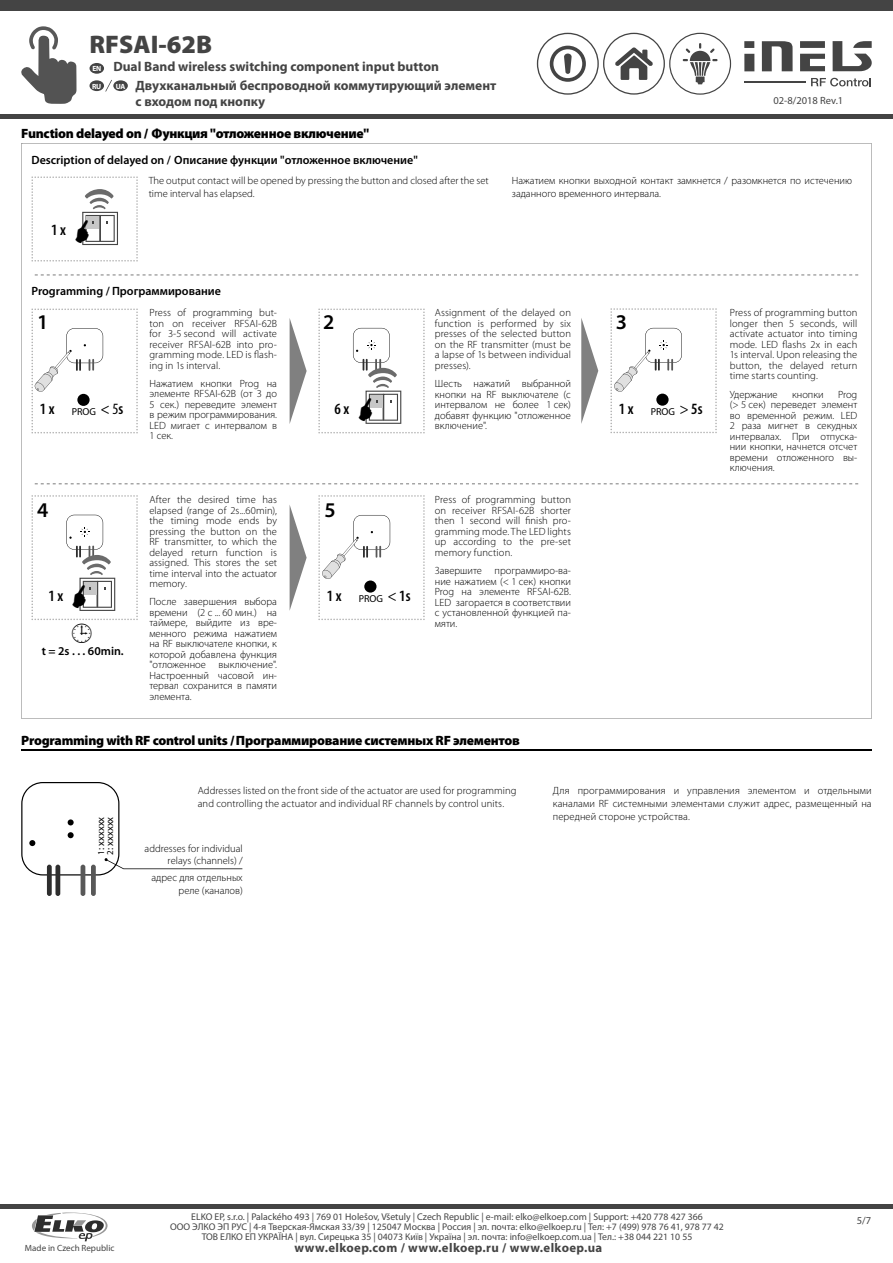
<style>
.page{position:relative;width:893px;height:1263px;background:#fff}
.page>*{position:absolute;margin:0;border:0;box-sizing:border-box;transform-origin:0 0}
.t1{font:27px "Wingdings";color:#000}
.t2{font:900 25.5px "Myriad Pro";color:#444}
.t3{font:600 21px "Myriad Pro";color:#000}
.t4{font:600 condensed 15.75px "Myriad Pro";color:#000}
.t5{font:900 13.5px "Myriad Pro";letter-spacing:-.02em;color:#000}
.t6{font:700 13.5px/16.2px "Myriad Pro";color:#444}
.t7{font:700 12.75px "Myriad Pro";letter-spacing:.03em;color:#444}
.t8{font:600 12px "Myriad Pro";color:#000}
.t9{font:300 10.5px/10.5px "Myriad Pro";color:#000;text-align:justify}
.t10{font:10.5px "Myriad Pro";color:#444}
.t11{font:10.5px/9px "Myriad Pro";color:#000}
.t12{font:10.2px "Myriad Pro";color:#000}
.t13{font:9.75px/9.8px "Myriad Pro";color:#444;text-align:center}
.t14{font:9px "Myriad Pro";color:#444}
.t15{font:700 7.5px "Myriad Pro";color:#fff}
.s1{font-size:7.5px;color:#fff}
.s2{font-weight:400;font-stretch:normal;font-size:10.2px}
.s3{font-weight:400}
.s4{font-weight:600;font-stretch:condensed;font-size:15.75px}
.s5{font-size:15.75px}
.s6{font-stretch:condensed;font-size:15.75px}
.s7{font-size:9px}
</style>
<div class="page">
<div style="left:0;top:1204px;width:893px;height:5px;background:#444"></div>
<div style="left:0;top:0;width:893px;height:11px;background:#444"></div>
<hr style="left:0;top:114px;width:893px;height:4px;background:#444">
<svg style="left:537px;top:33px;width:194px;height:62px"></svg>
<div style="left:744px;top:54px;width:10px;height:17px;background:#444"></div>
<svg style="left:762px;top:41px;width:31px;height:30px"></svg>
<svg style="left:800px;top:54px;width:25px;height:17px"></svg>
<div style="left:800px;top:41px;width:25px;height:7px;background:#444"></div>
<svg style="left:833px;top:41px;width:39px;height:30px"></svg>
<div style="left:744px;top:41px;width:10px;height:7px;background:#444"></div>
<hr style="left:744px;top:81px;width:62px;height:1px;background:#444">
<svg style="left:811px;top:78px;width:60px;height:8px"></svg>
<div style="left:90px;top:63px;width:14px;height:11px;background:#444;border-radius:50%"></div>
<svg style="left:21px;top:26px;width:56px;height:78px"></svg>
<div style="left:90px;top:80px;width:14px;height:11px;background:#444;border-radius:50%"></div>
<svg style="left:32px;top:1212px;width:76px;height:29px"></svg>
<svg style="left:21px;top:143px;width:851px;height:576px"></svg>
<svg style="left:35px;top:275px;width:823px;height:1px"></svg>
<svg style="left:290px;top:318px;width:17px;height:106px"></svg>
<svg style="left:31px;top:309px;width:107px;height:124px"></svg>
<svg style="left:610px;top:308px;width:107px;height:125px"></svg>
<svg style="left:290px;top:504px;width:17px;height:107px"></svg>
<svg style="left:318px;top:495px;width:107px;height:125px"></svg>
<svg style="left:581px;top:318px;width:17px;height:106px"></svg>
<svg style="left:35px;top:483px;width:823px;height:1px"></svg>
<hr style="left:21px;top:750px;width:851px;height:1px;background:#000">
<svg style="left:21px;top:782px;width:221px;height:114px"></svg>
<div style="left:113px;top:80px;width:15px;height:11px;background:#444;border-radius:50%"></div>
<svg style="left:105px;top:80px;width:7px;height:12px"></svg>
<svg style="left:31px;top:176px;width:107px;height:85px"></svg>
<svg style="left:31px;top:495px;width:107px;height:125px"></svg>
<svg style="left:318px;top:309px;width:107px;height:124px"></svg>
<h2 class="t2" style="left:90px;top:35px;width:124px">RFSAI-62B</h2>
<p class="t6" style="left:92px;top:60px;width:348px"><span class="s1">EN</span> Dual Band wireless switching component input button</p>
<p class="t15" style="left:92px;top:83px;width:11px">RU</p>
<p class="t6" style="left:136px;top:78px;width:362px">Двухканальный беспроводной коммутирующий элемент с входом под кнопку</p>
<p class="t15" style="left:116px;top:83px;width:11px">UA</p>
<p class="t5" style="left:21px;top:128px;width:349px">Function delayed on / Функция "отложенное включение"</p>
<p class="t8" style="left:31px;top:156px;width:388px">Description of delayed on / Описание функции "отложенное включение"</p>
<p class="t9" style="left:149px;top:176px;width:342px;line-height:12.6px">The output contact will be opened by pressing the button and closed after the set time interval has elapsed.</p>
<h3 class="t4" style="left:51px;top:224px;width:16px">1 x</h3>
<p class="t10" style="left:773px;top:96px;width:71px">02-8/2018 Rev.1</p>
<p class="t9" style="left:512px;top:176px;width:342px;line-height:12.6px">Нажатием кнопки выходной контакт замкнется / разомкнется по истечению заданного временного интервала.</p>
<p class="t8" style="left:31px;top:286px;width:191px">Programming / Программирование</p>
<p class="t9" style="left:149px;top:309px;width:129px">Press of programming but&shy;ton on receiver RFSAI-62B for 3-5 second will activate receiver RFSAI-62B into pro&shy;gramming mode. LED is flash&shy;ing in 1s interval.</p>
<p class="t9" style="left:435px;top:309px;width:138px">Assignment of the delayed on function is performed by six presses of the selected button on the RF transmitter (must be a lapse of 1s between individual presses).</p>
<p class="t9" style="left:730px;top:308px;width:129px">Press of programming button longer then 5 seconds, will activate actuator into timing mode. LED flashs 2x in each 1s interval. Upon releasing the button, the delayed return time starts counting.</p>
<h3 class="t3" style="left:616px;top:314px;width:13px">3</h3>
<h3 class="t3" style="left:323px;top:314px;width:13px">2</h3>
<h3 class="t3" style="left:37px;top:314px;width:13px">1</h3>
<p class="t9" style="left:149px;top:379px;width:129px">Нажатием кнопки Prog на элементе RFSAI-62B (от 3 до 5 сек.) переведите элемент в режим программирования.<br>LED мигает с интервалом в 1 сек.</p>
<p class="t9" style="left:435px;top:380px;width:138px">Шесть нажатий выбранной кнопки на RF выключателе (с интервалом не более 1 сек) добавят функцию "отложенное включение".</p>
<p class="t9" style="left:730px;top:390px;width:49px">Удержание</p>
<p class="t9" style="left:792px;top:390px;width:33px">кнопки</p>
<p class="t9" style="left:730px;top:390px;width:129px;text-indent:108px">Prog (&gt; 5 cек) переведет элемент во временной режим. LED 2 раза мигнет в секудных интервалах. При отпуска&shy;нии кнопки, начнется отсчет времени отложенного вы&shy;ключения.</p>
<h3 class="t4" style="left:619px;top:403px;width:85px">1 x <span class="s2">PROG</span> <span class="s3">&gt;</span> 5s</h3>
<h3 class="t4" style="left:335px;top:403px;width:16px">6 x</h3>
<p class="t12" style="left:40px;top:408px;width:85px"><span class="s4">1 x</span> PROG <span class="s5">&lt;</span> <span class="s6">5</span><span class="s4">s</span></p>
<p class="t9" style="left:149px;top:495px;width:129px">After the desired time has elapsed (range of 2s...60min), the timing mode ends by pressing the button on the RF transmitter, to which the delayed return function is assigned. This stores the set time interval into the actuator memory.</p>
<p class="t9" style="left:435px;top:495px;width:138px">Press of programming button on receiver RFSAI-62B shorter then 1 second will finish pro&shy;gramming mode. The LED lights up according to the pre-set memory function.</p>
<h3 class="t3" style="left:37px;top:502px;width:13px">4</h3>
<h3 class="t3" style="left:324px;top:502px;width:13px">5</h3>
<p class="t9" style="left:435px;top:566px;width:138px">Завершите программиро-ва&shy;ние нажатием (&lt; 1 cек) кнопки Prog на элементе RFSAI-62B.<br>LED загорается в соответствии с установленной функцией па&shy;мяти.</p>
<h3 class="t4" style="left:48px;top:590px;width:16px">1 x</h3>
<h3 class="t4" style="left:327px;top:590px;width:85px">1 x <span class="s2">PROG</span> <span class="s3">&lt;</span> 1s</h3>
<p class="t9" style="left:149px;top:598px;width:129px">После завершения выбора времени (2 c ... 60 мин.) на таймере, выйдите из вре&shy;менного режима нажатием на RF выключателе кнопки, к которой добавлена функция "отложенное выключение".<br>Настроенный часовой ин&shy;тервал сохранится в памяти элемента.</p>
<h1 class="t1" style="left:70px;top:618px;width:26px">•</h1>
<p class="t8" style="left:42px;top:646px;width:84px">t = 2s . . . 60min.</p>
<p class="t5" style="left:21px;top:735px;width:500px">Programming with RF control units /Программирование системных RF элементов</p>
<p class="t11" style="left:97px;top:855px;width:40px;rotate:-90deg"><span class="s7">1</span>: xxxxxx<br><span class="s7">2</span>: xxxxxx</p>
<p class="t9" style="left:198px;top:786px;width:320px;line-height:12.6px">Addresses listed on the front side of the actuator are used for programming and controlling the actuator and individual RF channels by control units.</p>
<p class="t9" style="left:145px;top:843px;width:100px;line-height:12.6px;text-align:right">addresses for individual relays (channels) /</p>
<p class="t9" style="left:151px;top:872px;width:93px;line-height:12.6px;text-align:right">адрес для отдельных реле (каналов)</p>
<p class="t9" style="left:553px;top:786px;width:320px;line-height:12.6px">Для программирования и управления элементом и отдельными каналами RF системными элементами служит адрес, размещенный на передней стороне устройства.</p>
<p class="t14" style="left:25px;top:1244px;width:91px">Made in Czech Republic</p>
<p class="t13" style="left:170px;top:1213px;width:555px">ELKO EP, s.r.o. | Palackého 493 | 769 01 Holešov, Všetuly | Czech Republic | e-mail: elko@elkoep.com | Support: +420 778 427 366<br>ООО ЭЛКО ЭП РУС | 4-я Тверская-Ямская 33/39 | 125047 Москва | Россия | эл. почта: elko@elkoep.ru | Тел: +7 (499) 978 76 41, 978 77 42<br>ТОВ ЕЛКО ЕП УКРАЇНА | вул. Сирецька 35 | 04073 Київ | Україна | эл. почта: info@elkoep.com.ua | Тел.: +38 044 221 10 55</p>
<p class="t7" style="left:295px;top:1243px;width:309px">www.elkoep.com / www.elkoep.ru / www.elkoep.ua</p>
<p class="t10" style="left:857px;top:1216px;width:16px">5/7</p>
</div>
